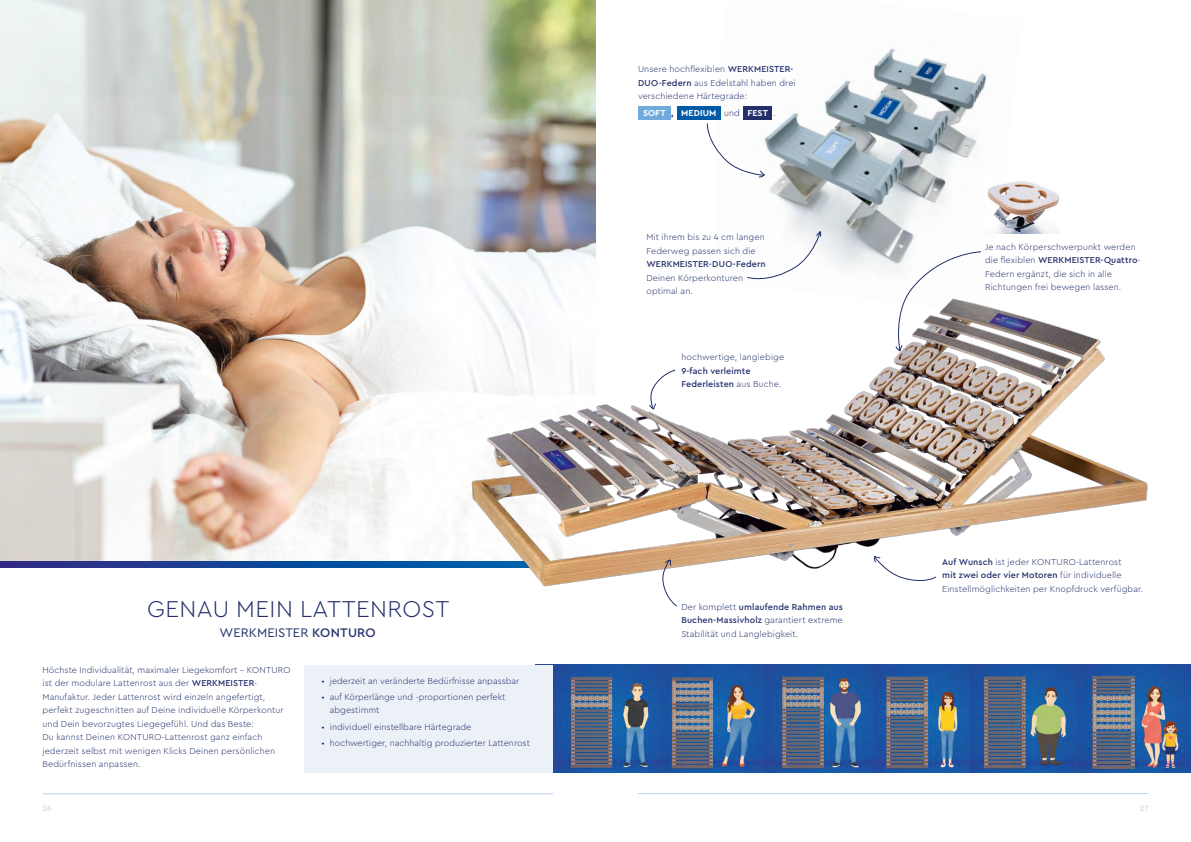
<style>
.page{position:relative;width:1191px;height:842px;background:#fff}
.page>*{position:absolute;margin:0;border:0;box-sizing:border-box;transform-origin:0 0}
.t1{font:300 24px "Cera PRO";letter-spacing:.02em;color:#232e6a}
.t2{font:13px "Cera PRO";color:#232e6a}
.t3{font:300 9px/13.5px "Cera PRO";letter-spacing:.01em;color:#232e6a}
.t4{font:500 9px/13.5px "Cera PRO";letter-spacing:.01em;color:#232e6a}
.t5{font:700 9px "Cera PRO";letter-spacing:.015em;color:#fff}
.t6{font:8px "Cera PRO";color:#bdd1e7}
.s1{font-weight:500}
.s2{color:#232e6a}
.s3{font-weight:300;color:#232e6a}
.s4{font-weight:300}
</style>
<div class="page">
<hr style="left:43px;top:794px;width:510px;height:1px;background:#bdd1e7">
<hr style="left:638px;top:793px;width:510px;height:1px;background:#bdd1e7">
<img style="left:553px;top:665px;width:107px;height:107px">
<img style="left:660px;top:665px;width:106px;height:107px">
<img style="left:766px;top:665px;width:108px;height:107px">
<img style="left:874px;top:665px;width:96px;height:107px">
<img style="left:970px;top:665px;width:109px;height:107px">
<img style="left:1079px;top:665px;width:112px;height:107px">
<div style="left:305px;top:665px;width:248px;height:107px;background:#ecf1f8"></div>
<img style="left:0;top:0;width:595px;height:561px">
<svg style="left:0;top:561px;width:443px;height:6px;background:#154195"></svg>
<img style="left:716px;top:48px;width:306px;height:223px">
<img style="left:443px;top:288px;width:705px;height:299px">
<svg style="left:646px;top:369px;width:30px;height:41px"></svg>
<svg style="left:874px;top:555px;width:62px;height:30px"></svg>
<svg style="left:746px;top:230px;width:75px;height:50px"></svg>
<svg style="left:706px;top:123px;width:59px;height:55px"></svg>
<div style="left:638px;top:106px;width:32px;height:13px;background:#71abdd"></div>
<div style="left:676px;top:106px;width:44px;height:13px;background:#005aa7"></div>
<div style="left:742px;top:106px;width:29px;height:13px;background:#232e6a"></div>
<svg style="left:891px;top:251px;width:90px;height:101px"></svg>
<img style="left:985px;top:176px;width:75px;height:57px">
<svg style="left:660px;top:559px;width:17px;height:48px"></svg>
<h1 class="t1" style="left:147px;top:593px;width:304px">GENAU MEIN LATTENROST</h1>
<h2 class="t2" style="left:220px;top:624px;width:158px">WERKMEISTER <span class="s1">KONTURO</span></h2>
<p class="t3" style="left:321px;top:673px;width:200px">• jederzeit an veränderte Bedürfnisse anpassbar</p>
<p class="t3" style="left:330px;top:690px;width:177px;text-indent:-9px">• auf Körperlänge und -proportionen perfekt abgestimmt</p>
<p class="t3" style="left:321px;top:719px;width:151px">• individuell einstellbare Härtegrade</p>
<p class="t3" style="left:321px;top:736px;width:210px">• hochwertiger, nachhaltig produzierter Lattenrost</p>
<p class="t3" style="left:43px;top:663px;width:249px">Höchste Individualität, maximaler Liegekomfort – KONTURO ist der modulare Lattenrost aus der <span class="s1">WERKMEISTER</span>-Manufaktur. Jeder Lattenrost wird einzeln angefertigt, perfekt zugeschnitten auf Deine individuelle Körperkontur und Dein bevorzugtes Liegegefühl. Und das Beste:<br>Du kannst Deinen KONTURO-Lattenrost ganz einfach jederzeit selbst mit wenigen Klicks Deinen persönlichen Bedürfnissen anpassen.</p>
<p class="t3" style="left:638px;top:62px;width:159px">Unsere hochflexiblen <span class="s1">WERKMEISTER-<br>DUO-Federn</span> aus Edelstahl haben drei verschiedene Härtegrade:</p>
<p class="t5" style="left:643px;top:107px;width:134px">SOFT <span class="s2">,</span> MEDIUM <span class="s3">und</span> FEST <span class="s3">.</span></p>
<p class="t3" style="left:646px;top:230px;width:120px">Mit ihrem bis zu 4 cm langen<br>Federweg passen sich die</p>
<p class="t4" style="left:646px;top:257px;width:121px">WERKMEISTER-DUO-Federn</p>
<p class="t3" style="left:646px;top:271px;width:98px">Deinen Körperkonturen optimal an.</p>
<p class="t3" style="left:681px;top:350px;width:104px">hochwertige, langlebige</p>
<p class="t4" style="left:681px;top:364px;width:101px">9-fach verleimte<br>Federleisten <span class="s4">aus Buche.</span></p>
<p class="t3" style="left:681px;top:599px;width:163px;text-align:justify">Der komplett <span class="s1">umlaufende Rahmen aus Buchen-Massivholz</span> garantiert extreme Stabilität und Langlebigkeit.</p>
<p class="t3" style="left:985px;top:240px;width:157px">Je nach Körperschwerpunkt werden die flexiblen <span class="s1">WERKMEISTER-Quattro</span>-Federn ergänzt, die sich in alle Richtungen frei bewegen lassen.</p>
<p class="t3" style="left:942px;top:555px;width:202px"><span class="s1">Auf Wunsch</span> ist jeder KONTURO-Lattenrost<br><span class="s1">mit zwei oder vier Motoren</span> für individuelle<br>Einstellmöglichkeiten per Knopfdruck verfügbar.</p>
<p class="t6" style="left:43px;top:803px;width:11px">26</p>
<p class="t6" style="left:1139px;top:803px;width:10px">27</p>
</div>
